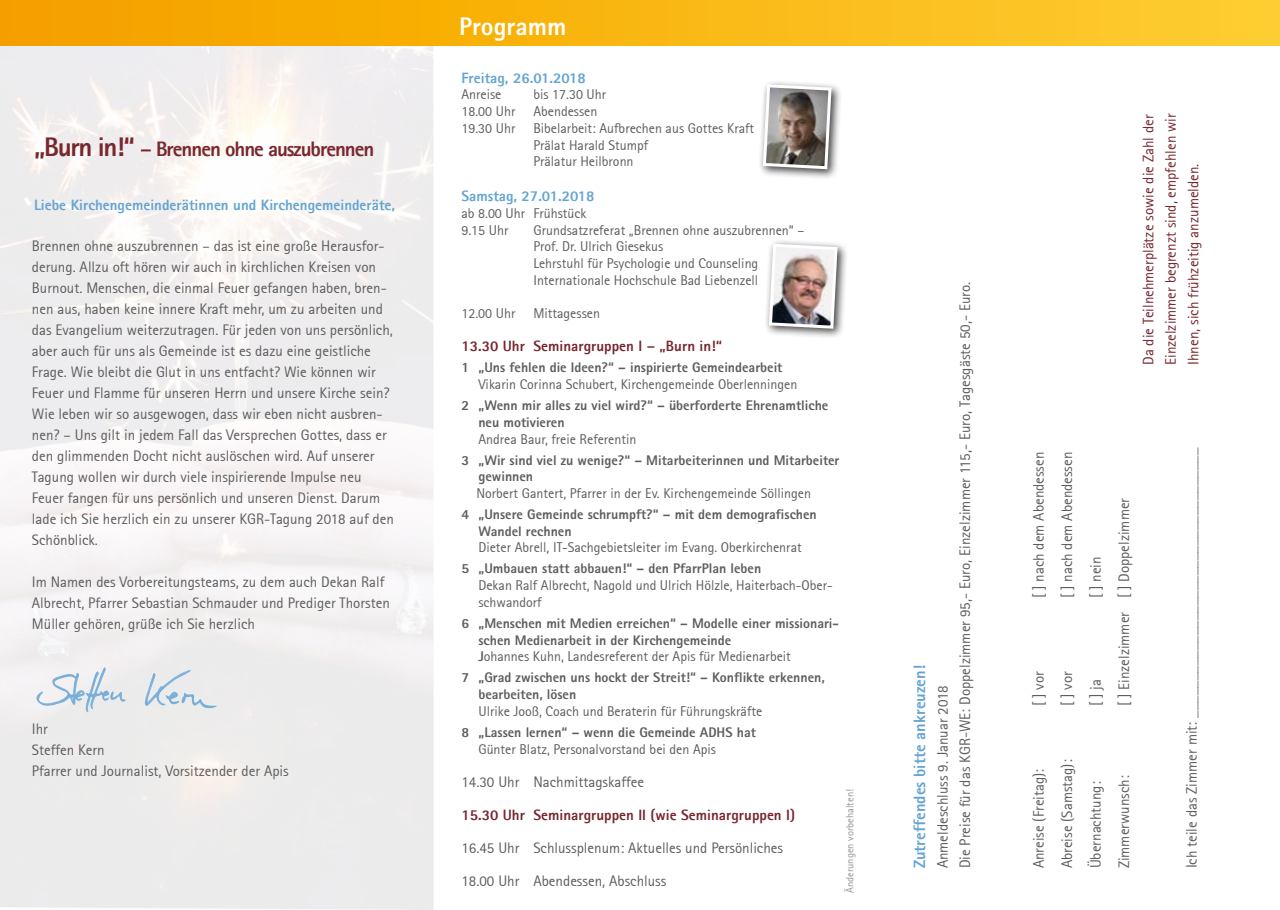
<style>
.page{position:relative;width:1280px;height:910px;background:#fff}
.page>*{position:absolute;margin:0;border:0;box-sizing:border-box;transform-origin:0 0}
.t1{font:800 25.5px "Rotis Sans Serif Pro";color:#fff}
.t2{font:800 21px "Agfa Rotis Sans Serif";letter-spacing:-.05em;color:#78272e}
.t3{font:800 16.5px "Agfa Rotis Sans Serif";color:#62a4d3}
.t4{font:15px/21px "Agfa Rotis Sans Serif";color:#5e5d5d}
.t5{font:15px/22.5px "Agfa Rotis Sans Serif";color:#78272e;text-align:justify}
.t6{font:800 15px "Agfa Rotis Sans Serif";color:#62a4d3}
.t7{font:800 15px "Agfa Rotis Sans Serif";color:#78272e}
.t8{font:13.95px/16.8px "Agfa Rotis Sans Serif";color:#5e5d5d}
.t9{font:800 13.95px/16.8px "Rotis Sans Serif Pro";color:#5e5d5d}
.t10{font:10.5px "Agfa Rotis Sans Serif";color:#9a9594}
.s1{font-size:27px}
.s2{font-family:"Rotis Sans Serif Pro";font-weight:800}
</style>
<div class="page">
<img style="left:0;top:45px;width:434px;height:865px">
<div style="left:0;top:0;width:1280px;height:45px;background:linear-gradient(to right,#f59f00,#fece31)"></div>
<img style="left:39px;top:667px;width:154px;height:45px">
<div style="left:758px;top:80px;width:84px;height:100px;background:#000;opacity:.75"></div>
<svg style="left:761px;top:83px;width:72px;height:88px;background:#97918c"></svg>
<div style="left:764px;top:239px;width:84px;height:100px;background:#000;opacity:.75"></div>
<img style="left:767px;top:242px;width:72px;height:88px">
<h2 class="t2" style="left:34px;top:135px;width:342px"><span class="s1">„Burn in!“</span> – Brennen ohne auszubrennen</h2>
<p class="t6" style="left:34px;top:195px;width:363px">Liebe Kirchengemeinderätinnen und Kirchengemeinderäte,</p>
<p class="t4" style="left:32px;top:235px;width:364px">Brennen ohne auszubrennen – das ist eine große Herausfor&shy;derung. Allzu oft hören wir auch in kirchlichen Kreisen von Burnout. Menschen, die einmal Feuer gefangen haben, bren&shy;nen aus, haben keine innere Kraft mehr, um zu arbeiten und das Evangelium weiterzutragen. Für jeden von uns persönlich, aber auch für uns als Gemeinde ist es dazu eine geistliche Frage. Wie bleibt die Glut in uns entfacht? Wie können wir Feuer und Flamme für unseren Herrn und unsere Kirche sein?<br>Wie leben wir so ausgewogen, dass wir eben nicht ausbren&shy;nen? – Uns gilt in jedem Fall das Versprechen Gottes, dass er den glimmenden Docht nicht auslöschen wird. Auf unserer Tagung wollen wir durch viele inspirierende Impulse neu Feuer fangen für uns persönlich und unseren Dienst. Darum lade ich Sie herzlich ein zu unserer KGR-Tagung 2018 auf den Schönblick.</p>
<p class="t4" style="left:32px;top:571px;width:359px">Im Namen des Vorbereitungsteams, zu dem auch Dekan Ralf<br>Albrecht, Pfarrer Sebastian Schmauder und Prediger Thorsten<br>Müller gehören, grüße ich Sie herzlich</p>
<p class="t4" style="left:32px;top:718px;width:258px">Ihr<br>Steffen Kern<br>Pfarrer und Journalist, Vorsitzender der Apis</p>
<h1 class="t1" style="left:459px;top:11px;width:109px">Programm</h1>
<p class="t6" style="left:461px;top:68px;width:126px">Freitag, 26.01.2018</p>
<p class="t8" style="left:461px;top:86px;width:42px">Anreise</p>
<p class="t8" style="left:533px;top:86px;width:74px">bis 17.30 Uhr</p>
<p class="t8" style="left:461px;top:103px;width:56px">18.00 Uhr</p>
<p class="t8" style="left:533px;top:103px;width:66px">Abendessen</p>
<p class="t8" style="left:461px;top:120px;width:56px">19.30 Uhr</p>
<p class="t8" style="left:533px;top:120px;width:222px">Bibelarbeit: Aufbrechen aus Gottes Kraft<br>Prälat Harald Stumpf<br>Prälatur Heilbronn</p>
<p class="t6" style="left:461px;top:186px;width:135px">Samstag, 27.01.2018</p>
<p class="t8" style="left:461px;top:205px;width:126px">ab 8.00 Uhr Frühstück<br>9.15 Uhr</p>
<p class="t8" style="left:533px;top:221px;width:272px">Grundsatzreferat „Brennen ohne auszubrennen“ – Prof. Dr. Ulrich Giesekus<br>Lehrstuhl für Psychologie und Counseling Internationale Hochschule Bad Liebenzell</p>
<p class="t8" style="left:461px;top:305px;width:56px">12.00 Uhr</p>
<p class="t8" style="left:533px;top:305px;width:68px">Mittagessen</p>
<p class="t7" style="left:461px;top:337px;width:262px">13.30 Uhr Seminargruppen I – „Burn in!“</p>
<p class="t9" style="left:461px;top:359px;width:323px">1 „Uns fehlen die Ideen?“ – inspirierte Gemeindearbeit</p>
<p class="t8" style="left:478px;top:376px;width:320px">Vikarin Corinna Schubert, Kirchengemeinde Oberlenningen</p>
<p class="t9" style="left:478px;top:397px;width:351px;text-indent:-17px">2 „Wenn mir alles zu viel wird?“ – überforderte Ehrenamtliche neu motivieren</p>
<p class="t8" style="left:478px;top:430px;width:160px">Andrea Baur, freie Referentin</p>
<p class="t9" style="left:478px;top:451px;width:363px;text-indent:-17px">3 „Wir sind viel zu wenige?“ – Mitarbeiterinnen und Mitarbeiter gewinnen</p>
<p class="t8" style="left:476px;top:485px;width:336px">Norbert Gantert, Pfarrer in der Ev. Kirchengemeinde Söllingen</p>
<p class="t9" style="left:478px;top:506px;width:340px;text-indent:-17px">4 „Unsere Gemeinde schrumpft?“ – mit dem demografischen<br>Wandel rechnen</p>
<p class="t8" style="left:478px;top:539px;width:325px">Dieter Abrell, IT-Sachgebietsleiter im Evang. Oberkirchenrat</p>
<p class="t9" style="left:461px;top:560px;width:301px">5 „Umbauen statt abbauen!“ – den PfarrPlan leben</p>
<p class="t8" style="left:478px;top:577px;width:356px">Dekan Ralf Albrecht, Nagold und Ulrich Hölzle, Haiterbach-Ober&shy;schwandorf</p>
<p class="t9" style="left:478px;top:615px;width:362px;text-indent:-17px">6 „Menschen mit Medien erreichen“ – Modelle einer missionari&shy;schen Medienarbeit in der Kirchengemeinde</p>
<p class="t8" style="left:478px;top:648px;width:314px"><span class="s2">J</span>ohannes Kuhn, Landesreferent der Apis für Medienarbeit</p>
<p class="t9" style="left:478px;top:669px;width:348px;text-indent:-17px">7 „Grad zwischen uns hockt der Streit!“ – Konflikte erkennen, bearbeiten, lösen</p>
<p class="t8" style="left:478px;top:703px;width:285px">Ulrike Jooß, Coach und Beraterin für Führungskräfte</p>
<p class="t9" style="left:461px;top:724px;width:296px">8 „Lassen lernen“ – wenn die Gemeinde ADHS hat</p>
<p class="t8" style="left:478px;top:740px;width:239px">Günter Blatz, Personalvorstand bei den Apis</p>
<p class="t4" style="left:461px;top:771px;width:184px">14.30 Uhr Nachmittagskaffee</p>
<p class="t7" style="left:461px;top:805px;width:335px">15.30 Uhr Seminargruppen II (wie Seminargruppen I)</p>
<p class="t4" style="left:461px;top:837px;width:323px">16.45 Uhr Schlussplenum: Aktuelles und Persönliches</p>
<p class="t4" style="left:461px;top:870px;width:207px">18.00 Uhr Abendessen, Abschluss</p>
<p class="t10" style="left:844px;top:893px;width:105px;rotate:-90deg">Änderungen vorbehalten!</p>
<p class="t3" style="left:909px;top:868px;width:205px;rotate:-90deg">Zutreffendes bitte ankreuzen!</p>
<p class="t4" style="left:931px;top:868px;width:588px;line-height:22.5px;rotate:-90deg">Anmeldeschluss 9. Januar 2018<br>Die Preise für das KGR-WE: Doppelzimmer 95,- Euro, Einzelzimmer 115,- Euro, Tagesgäste 50,- Euro.</p>
<p class="t5" style="left:1137px;top:365px;width:253px;rotate:-90deg">Da die Teilnehmerplätze sowie die Zahl der Einzelzimmer begrenzt sind, empfehlen wir Ihnen, sich frühzeitig anzumelden.</p>
<p class="t4" style="left:1028px;top:598px;width:148px;rotate:-90deg">[ ] nach dem Abendessen</p>
<p class="t4" style="left:1056px;top:598px;width:148px;rotate:-90deg">[ ] nach dem Abendessen</p>
<p class="t4" style="left:1028px;top:706px;width:36px;rotate:-90deg">[ ] vor</p>
<p class="t4" style="left:1056px;top:706px;width:36px;rotate:-90deg">[ ] vor</p>
<p class="t4" style="left:1085px;top:598px;width:43px;rotate:-90deg">[ ] nein</p>
<p class="t4" style="left:1085px;top:706px;width:29px;rotate:-90deg">[ ] ja</p>
<p class="t4" style="left:1113px;top:706px;width:210px;rotate:-90deg">[ ] Einzelzimmer [ ] Doppelzimmer</p>
<p class="t4" style="left:1028px;top:868px;width:101px;rotate:-90deg">Anreise (Freitag):</p>
<p class="t4" style="left:1056px;top:868px;width:110px;rotate:-90deg">Abreise (Samstag):</p>
<p class="t4" style="left:1085px;top:868px;width:88px;rotate:-90deg">Übernachtung:</p>
<p class="t4" style="left:1113px;top:868px;width:95px;rotate:-90deg">Zimmerwunsch:</p>
<p class="t4" style="left:1181px;top:868px;width:422px;rotate:-90deg">Ich teile das Zimmer mit: ____________________________________</p>
</div>
